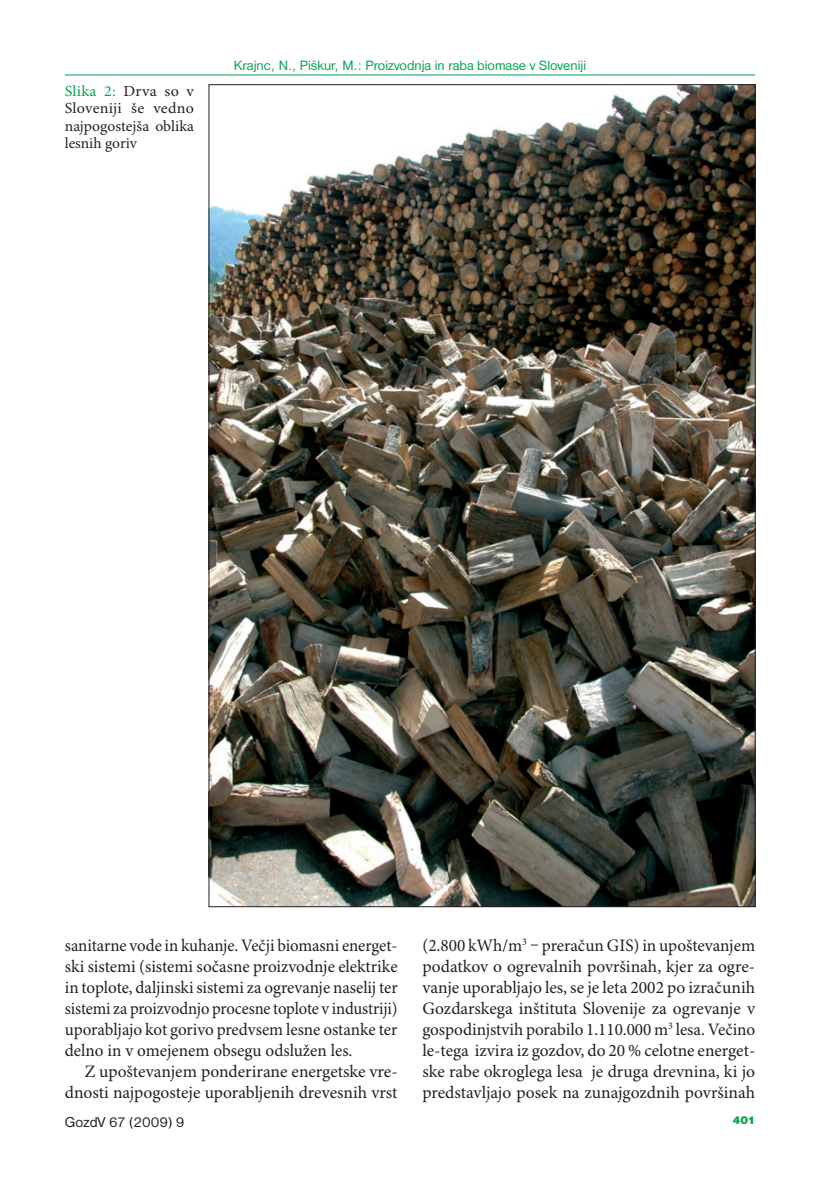
<style>
.page{position:relative;width:830px;height:1177px;background:#fff}
.page>*{position:absolute;margin:0;border:0;box-sizing:border-box;transform-origin:0 0}
.t1{font:17.5px/21px "Minion Pro";color:#231f20;text-align:right}
.t2{font:17.5px/21px "Minion Pro";color:#231f20;text-align:justify;scale:.96 1}
.t3{font:15.4px/17.5px "Minion Pro";letter-spacing:.005em;color:#231f20;text-align:justify;scale:1.04 1}
.t4{font:14.88px "Nimbus San DEE";color:#231f20}
.t5{font:14px "Nimbus San DEE";color:#00a54f}
.t6{font:11.38px "Nimbus San DEE Blac";color:#00a54f}
.s1{color:#00a54f}
</style>
<div class="page">
<hr style="left:65px;top:75px;width:689px;height:1px;background:#00a54f">
<img style="left:211px;top:86px;width:542px;height:818px">
<p class="t3" style="left:65px;top:83px;width:126px"><span class="s1">Slika 2:</span> Drva so v Sloveniji še vedno najpogostejša oblika lesnih goriv</p>
<p class="t5" style="left:234px;top:58px;width:353px">Krajnc, N., Piškur, M.: Proizvodnja in raba biomase v Sloveniji</p>
<p class="t2" style="left:65px;top:935px;width:348px">sanitarne vode in kuhanje. Večji biomasni energet&shy;ski sistemi (sistemi sočasne proizvodnje elektrike in toplote, daljinski sistemi za ogrevanje naselij ter sistemi za proizvodnjo procesne toplote v industriji) uporabljajo kot gorivo predvsem lesne ostanke ter delno in v omejenem obsegu odslužen les.</p>
<p class="t1" style="left:65px;top:1061px;width:334px">Z upoštevanjem ponderirane energetske vre&shy;dnosti najpogosteje uporabljenih drevesnih vrst</p>
<p class="t1" style="left:422px;top:935px;width:334px;text-align:justify">(2.800 kWh/m<sup>3</sup> – preračun gis ) in upoštevanjem podatkov o ogrevalnih površinah, kjer za ogre&shy;vanje uporabljajo les, se je leta 2002 po izračunih Gozdarskega inštituta Slovenije za ogrevanje v gospodinjstvih porabilo 1.110.000 m<sup>3</sup> lesa. Večino le-tega izvira iz gozdov, do 20 % celotne energet&shy;ske rabe okroglega lesa je druga drevnina, ki jo predstavljajo posek na zunajgozdnih površinah</p>
<p class="t4" style="left:65px;top:1113px;width:121px">GozdV 67 (2009) 9</p>
<p class="t6" style="left:732px;top:1113px;width:24px">401</p>
</div>
